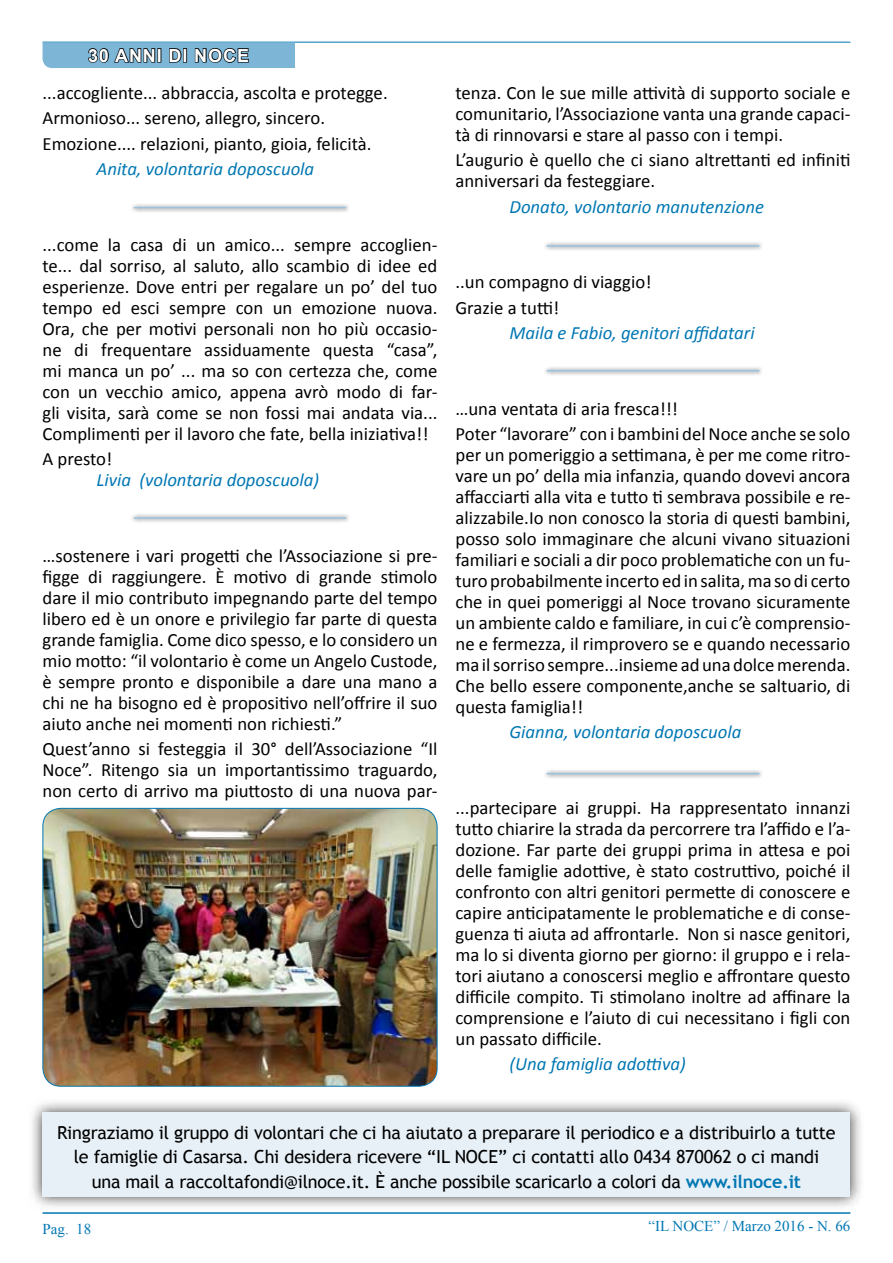
<style>
.page{position:relative;width:893px;height:1263px;background:#fff}
.page>*{position:absolute;margin:0;border:0;box-sizing:border-box;transform-origin:0 0}
.t1{font:18.75px/21px "Calibri";color:#000;text-align:justify}
.t2{font:italic 18.75px "Calibri";color:#0077b3}
.t3{font:18px/24.2px "Trebuchet MS";letter-spacing:-.01em;color:#000;text-align:center}
.t4{font:700 18px "Arial";letter-spacing:.05em;color:#fff}
.t5{font:15px "Times New Roman";color:#0077b3}
.s1{font-weight:700;color:#0077b3}
</style>
<div class="page">
<hr style="left:43px;top:1212px;width:807px;height:2px;background:#0077b3">
<hr style="left:43px;top:42px;width:807px;height:1px;background:#0077b3">
<svg style="left:43px;top:43px;width:252px;height:25px;background:#6795b1"></svg>
<img style="left:43px;top:808px;width:394px;height:278px">
<div style="left:43px;top:808px;width:394px;height:278px;border:1px solid #0077b3;border-radius:18px"></div>
<div style="left:28px;top:1098px;width:837px;height:112px;background:#000;opacity:.75"></div>
<div style="left:43px;top:1112px;width:807px;height:84px;background:#e7f0f7"></div>
<div style="left:130px;top:202px;width:220px;height:11px;background:#000;opacity:.75"></div>
<hr style="left:134px;top:207px;width:212px;height:1px;background:#9ac3df">
<div style="left:542px;top:240px;width:221px;height:11px;background:#000;opacity:.75"></div>
<hr style="left:547px;top:245px;width:212px;height:2px;background:#9ac3df">
<div style="left:542px;top:365px;width:221px;height:11px;background:#000;opacity:.75"></div>
<hr style="left:547px;top:370px;width:212px;height:1px;background:#9ac3df">
<div style="left:542px;top:768px;width:221px;height:11px;background:#000;opacity:.75"></div>
<hr style="left:547px;top:773px;width:212px;height:1px;background:#9ac3df">
<div style="left:130px;top:513px;width:220px;height:10px;background:#000;opacity:.75"></div>
<hr style="left:134px;top:517px;width:212px;height:2px;background:#9ac3df">
<p class="t4" style="left:88px;top:44px;width:162px">30 ANNI DI NOCE</p>
<p class="t1" style="left:43px;top:80px;width:347px;line-height:25.2px;text-align:left">...accogliente... abbraccia, ascolta e protegge.<br>Armonioso... sereno, allegro, sincero.<br>Emozione.... relazioni, pianto, gioia, felicità.</p>
<p class="t2" style="left:97px;top:156px;width:219px">Anita, volontaria doposcuola</p>
<p class="t1" style="left:43px;top:234px;width:396px">...come la casa di un amico... sempre accoglien&shy;te... dal sorriso, al saluto, allo scambio di idee ed esperienze. Dove entri per regalare un po’ del tuo tempo ed esci sempre con un emozione nuova.<br>Ora, che per motivi personali non ho più occasio&shy;ne di frequentare assiduamente questa “casa”, mi manca un po’ ... ma so con certezza che, come con un vecchio amico, appena avrò modo di far&shy;gli visita, sarà come se non fossi mai andata via...<br>Complimenti per il lavoro che fate, bella iniziativa!!</p>
<p class="t1" style="left:43px;top:448px;width:71px">A presto!</p>
<p class="t2" style="left:97px;top:467px;width:224px">Livia (volontaria doposcuola)</p>
<p class="t1" style="left:43px;top:545px;width:396px">…sostenere i vari progetti che l’Associazione si pre&shy;figge di raggiungere. È motivo di grande stimolo dare il mio contributo impegnando parte del tempo libero ed è un onore e privilegio far parte di questa grande famiglia. Come dico spesso, e lo considero un mio motto: “il volontario è come un Angelo Custode, è sempre pronto e disponibile a dare una mano a chi ne ha bisogno ed è propositivo nell’offrire il suo aiuto anche nei momenti non richiesti.”</p>
<p class="t1" style="left:43px;top:738px;width:396px">Quest’anno si festeggia il 30° dell’Associazione “Il Noce”. Ritengo sia un importantissimo traguardo, non certo di arrivo ma piuttosto di una nuova par-</p>
<p class="t1" style="left:455px;top:82px;width:396px">tenza. Con le sue mille attività di supporto sociale e comunitario, l’Associazione vanta una grande capaci&shy;tà di rinnovarsi e stare al passo con i tempi.</p>
<p class="t1" style="left:455px;top:150px;width:396px">L’augurio è quello che ci siano altrettanti ed infiniti anniversari da festeggiare.</p>
<p class="t2" style="left:509px;top:194px;width:256px">Donato, volontario manutenzione</p>
<p class="t1" style="left:455px;top:270px;width:197px;line-height:25.2px">..un compagno di viaggio!<br>Grazie a tutti!</p>
<p class="t2" style="left:509px;top:320px;width:247px">Maila e Fabio, genitori affidatari</p>
<p class="t1" style="left:455px;top:396px;width:396px;line-height:25.2px">…una ventata di aria fresca!!!<br>Poter “lavorare” con i bambini del Noce anche se solo</p>
<p class="t1" style="left:455px;top:444px;width:396px">per un pomeriggio a settimana, è per me come ritro&shy;vare un po’ della mia infanzia, quando dovevi ancora affacciarti alla vita e tutto ti sembrava possibile e re&shy;alizzabile.Io non conosco la storia di questi bambini, posso solo immaginare che alcuni vivano situazioni familiari e sociali a dir poco problematiche con un fu&shy;turo probabilmente incerto ed in salita, ma so di certo che in quei pomeriggi al Noce trovano sicuramente un ambiente caldo e familiare, in cui c’è comprensio&shy;ne e fermezza, il rimprovero se e quando necessario ma il sorriso sempre...insieme ad una dolce merenda.<br>Che bello essere componente,anche se saltuario, di questa famiglia!!</p>
<p class="t2" style="left:509px;top:719px;width:233px">Gianna, volontaria doposcuola</p>
<p class="t1" style="left:455px;top:797px;width:396px">...partecipare ai gruppi. Ha rappresentato innanzi tutto chiarire la strada da percorrere tra l’affido e l’a&shy;dozione. Far parte dei gruppi prima in attesa e poi delle famiglie adottive, è stato costruttivo, poiché il confronto con altri genitori permette di conoscere e capire anticipatamente le problematiche e di conse&shy;guenza ti aiuta ad affrontarle. Non si nasce genitori, ma lo si diventa giorno per giorno: il gruppo e i rela&shy;tori aiutano a conoscersi meglio e affrontare questo difficile compito. Ti stimolano inoltre ad affinare la comprensione e l’aiuto di cui necessitano i figli con un passato difficile.</p>
<p class="t2" style="left:509px;top:1051px;width:178px">(Una famiglia adottiva)</p>
<p class="t3" style="left:57px;top:1121px;width:780px">Ringraziamo il gruppo di volontari che ci ha aiutato a preparare il periodico e a distribuirlo a tutte le famiglie di Casarsa. Chi desidera ricevere “IL NOCE” ci contatti allo 0434 870062 o ci mandi<br>una mail a raccoltafondi@ilnoce.it. È anche possibile scaricarlo a colori da <span class="s1">www.ilnoce.it</span></p>
<p class="t5" style="left:43px;top:1218px;width:50px">Pag. 18</p>
<p class="t5" style="left:649px;top:1216px;width:203px">“IL NOCE” / Marzo 2016 - N. 66</p>
</div>
